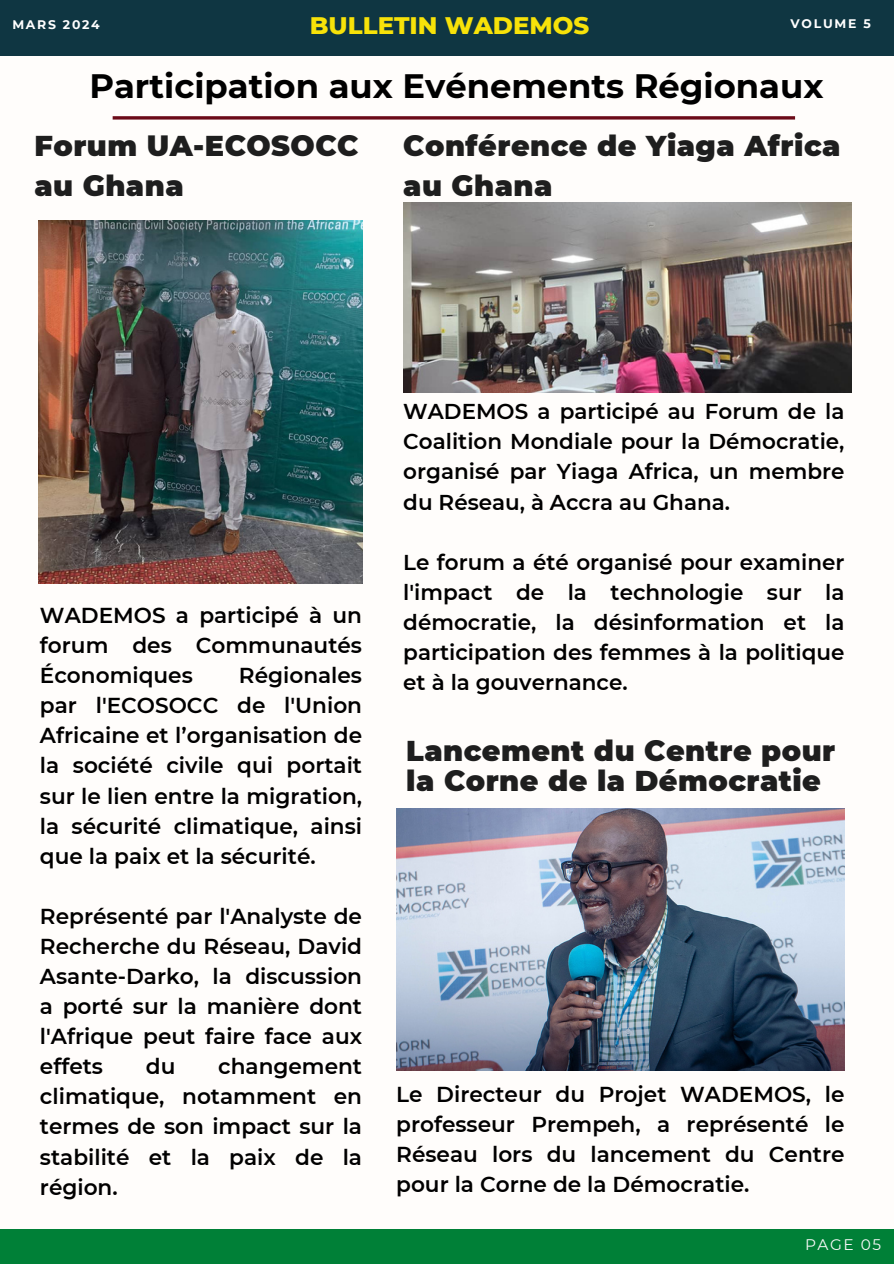
<style>
.page{position:relative;width:894px;height:1264px;background:#fff}
.page>*{position:absolute;margin:0;border:0;box-sizing:border-box;transform-origin:0 0}
.t1{font:700 33.75px "Montserrat";color:#000}
.t2{font:900 28.65px/39.8px "Montserrat";letter-spacing:.015em;color:#1e1e1e}
.t3{font:800 24.45px "Montserrat";color:#f7e209}
.t4{font:600 21.6px/30px "Montserrat";color:#000;text-align:justify}
.t5{font:600 21.45px/30px "Montserrat";color:#000;text-align:justify}
.t6{font:15.3px "Montserrat";letter-spacing:.1em;color:#fafafa}
.t7{font:700 12.45px "Montserrat";letter-spacing:.14em;color:#fff}
</style>
<div class="page">
<div style="left:0;top:0;width:893px;height:1263px;background:#fffdfb"></div>
<div style="left:0;top:1228px;width:893px;height:35px;background:#008037"></div>
<img style="left:39px;top:220px;width:323px;height:364px">
<svg style="left:113px;top:116px;width:681px;height:4px;background:#82303b"></svg>
<img style="left:403px;top:203px;width:448px;height:189px">
<img style="left:396px;top:808px;width:448px;height:262px">
<div style="left:0;top:0;width:893px;height:55px;background:#0f3642"></div>
<p class="t7" style="left:12px;top:17px;width:89px">MARS 2024</p>
<p class="t3" style="left:310px;top:11px;width:281px">BULLETIN WADEMOS</p>
<p class="t7" style="left:790px;top:16px;width:82px">VOLUME 5</p>
<h1 class="t1" style="left:89px;top:65px;width:735px">Participation aux Evénements Régionaux</h1>
<h2 class="t2" style="left:34px;top:126px;width:325px">Forum UA-ECOSOCC au Ghana</h2>
<h2 class="t2" style="left:403px;top:126px;width:438px">Conférence de Yiaga Africa au Ghana</h2>
<p class="t4" style="left:40px;top:600px;width:323px">WADEMOS a participé à un forum des Communautés Économiques</p>
<p class="t4" style="left:40px;top:660px;width:323px;text-indent:199px">Régionales par l'ECOSOCC de l'Union Africaine et l’organisation de la société civile qui portait sur le lien entre la migration, la sécurité climatique, ainsi que la paix et la sécurité.</p>
<p class="t4" style="left:40px;top:901px;width:323px">Représenté par l'Analyste de Recherche du Réseau, David Asante-Darko, la discussion a porté sur la manière dont l'Afrique peut faire face aux effets</p>
<p class="t4" style="left:40px;top:1051px;width:323px;text-indent:178px">changement climatique, notamment en termes de son impact sur la stabilité et la paix de la région.</p>
<p class="t4" style="left:146px;top:1051px;width:31px">du</p>
<p class="t5" style="left:403px;top:396px;width:442px">WADEMOS a participé au Forum de la Coalition Mondiale pour la Démocratie, organisé par Yiaga Africa, un membre du Réseau, à Accra au Ghana.</p>
<p class="t5" style="left:403px;top:547px;width:442px">Le forum a été organisé pour examiner l'impact de la technologie sur la démocratie, la désinformation et la participation des femmes à la politique et à la gouvernance.</p>
<h2 class="t2" style="left:406px;top:736px;width:430px;line-height:30px">Lancement du Centre pour la Corne de la Démocratie</h2>
<p class="t4" style="left:396px;top:1079px;width:449px">Le Directeur du Projet WADEMOS, le professeur Prempeh, a représenté le Réseau lors du lancement du Centre pour la Corne de la Démocratie.</p>
<p class="t6" style="left:804px;top:1234px;width:78px">PAGE 05</p>
</div>
